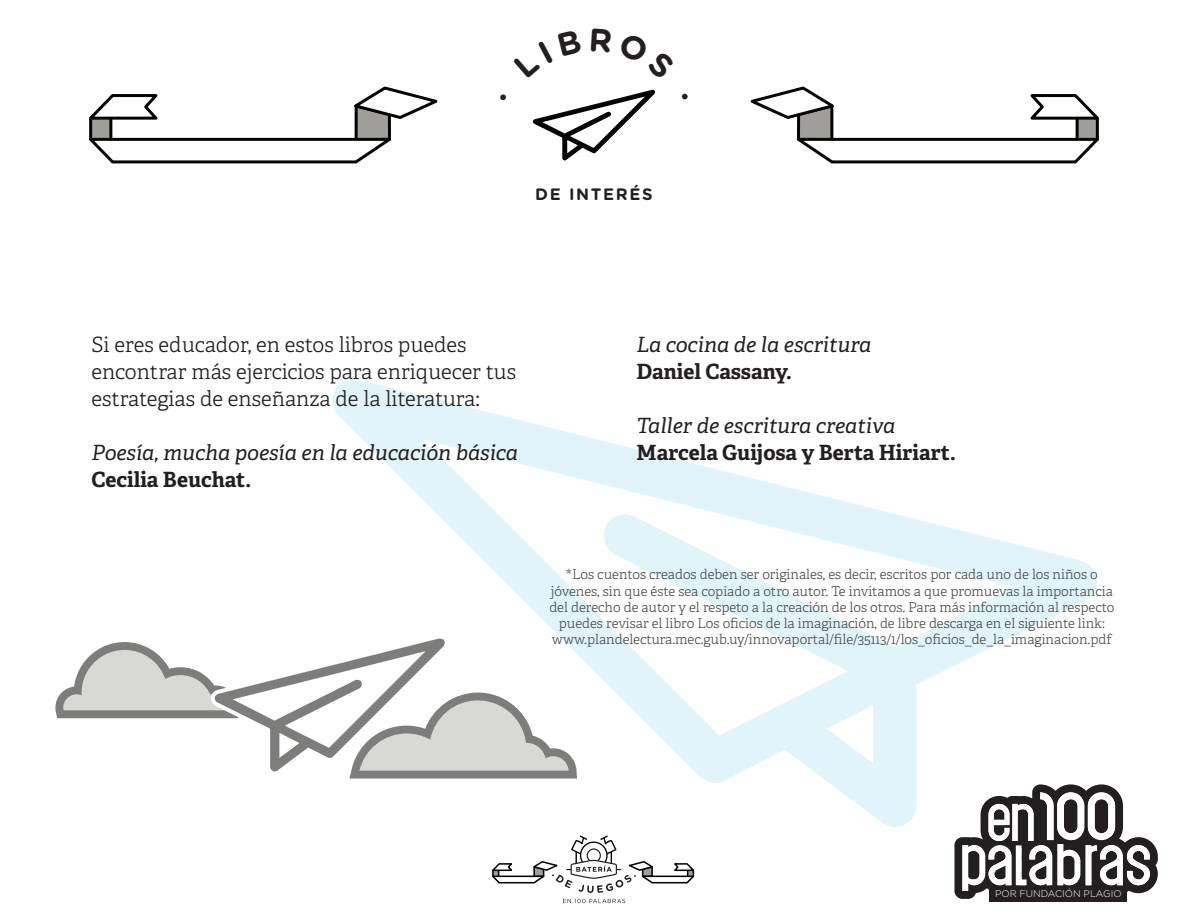
<style>
.page{position:relative;width:1188px;height:918px;background:#fff}
.page>*{position:absolute;margin:0;border:0;box-sizing:border-box;transform-origin:0 0}
.t1{font:300 21px/27px "Adelle";color:#231f20}
.t2{font:italic 21px "Adelle";color:#231f20}
.t3{font:700 21px "Adelle";color:#231f20}
.t4{font:700 16.5px "Gotham Rounded";letter-spacing:.1em;color:#231f20}
.t5{font:300 13.5px/16.2px "Adelle";color:#4a4e4f;text-align:center}
.t6{font:300 9.6px "Gotham HTF";color:#fff}
</style>
<div class="page">
<svg style="left:750px;top:86px;width:349px;height:78px"></svg>
<svg style="left:89px;top:86px;width:349px;height:78px"></svg>
<svg style="left:532px;top:89px;width:123px;height:72px"></svg>
<svg style="left:492px;top:836px;width:203px;height:57px"></svg>
<svg style="left:563px;top:899px;width:62px;height:4px"></svg>
<svg style="left:333px;top:379px;width:764px;height:448px"></svg>
<svg style="left:55px;top:628px;width:522px;height:155px"></svg>
<svg style="left:954px;top:784px;width:204px;height:115px"></svg>
<div style="left:990px;top:888px;width:137px;height:14px;background:#231f20"></div>
<p class="t4" style="left:535px;top:182px;width:119px">DE INTERÉS</p>
<h1 class="t1" style="left:91px;top:331px;width:426px">Si eres educador, en estos libros puedes encontrar más ejercicios para enriquecer tus estrategias de enseñanza de la literatura:</h1>
<h1 class="t2" style="left:91px;top:439px;width:428px">Poesía, mucha poesía en la educación básica</h1>
<h1 class="t3" style="left:91px;top:466px;width:161px">Cecilia Beuchat.</h1>
<h1 class="t2" style="left:637px;top:331px;width:236px">La cocina de la escritura</h1>
<h1 class="t3" style="left:637px;top:358px;width:157px">Daniel Cassany.</h1>
<h1 class="t2" style="left:637px;top:412px;width:260px">Taller de escritura creativa</h1>
<h1 class="t3" style="left:637px;top:439px;width:321px">Marcela Guijosa y Berta Hiriart.</h1>
<p class="t5" style="left:549px;top:567px;width:566px">*Los cuentos creados deben ser originales, es decir, escritos por cada uno de los niños o jóvenes, sin que éste sea copiado a otro autor. Te invitamos a que promuevas la importancia del derecho de autor y el respeto a la creación de los otros. Para más información al respecto puedes revisar el libro Los oficios de la imaginación, de libre descarga en el siguiente link: www.plandelectura.mec.gub.uy/innovaportal/file/35113/1/los_oficios_de_la_imaginacion.pdf</p>
<p class="t6" style="left:995px;top:889px;width:128px">POR FUNDACIÓN PLAGIO</p>
</div>
